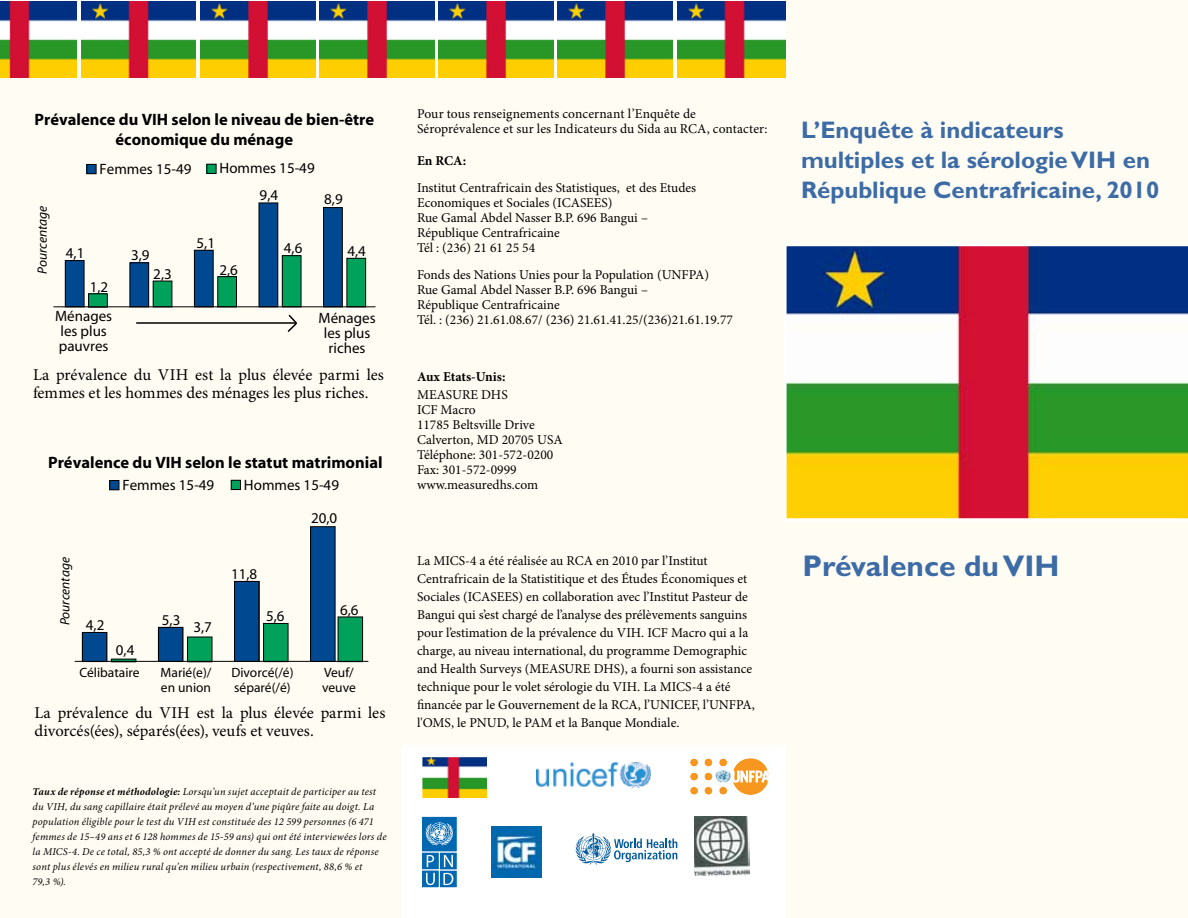
<style>
.page{position:relative;width:1188px;height:918px;background:#fff}
.page>*{position:absolute;margin:0;border:0;box-sizing:border-box;transform-origin:0 0}
.t1{font:700 30px "Gill Sans Std";color:#3d6ba6}
.t2{font:700 24px/30px "Gill Sans Std";color:#3d6ba6}
.t3{font:16.5px/18px "Minion Pro";color:#000}
.t4{font:700 16.5px/19.8px "Myriad";color:#000;text-align:center}
.t5{font:15px/15px "Myriad";color:#000;text-align:center}
.t6{font:13.5px/15px "Minion Pro";color:#000}
.t7{font:13.5px/15px "Myriad";color:#000}
.t8{font:italic 13.5px "Myriad";color:#000}
.t9{font:700 13.5px "Minion Pro";color:#000}
.t10{font:italic 10.5px/15px "Minion Pro";letter-spacing:.015em;color:#000}
.s1{font-weight:700}
</style>
<div class="page">
<div style="left:0;top:56px;width:786px;height:862px;background:#fffdf3"></div>
<div style="left:402px;top:745px;width:383px;height:173px;background:#fff"></div>
<div style="left:785px;top:0;width:403px;height:918px;background:#fffdf3"></div>
<div style="left:65px;top:261px;width:19px;height:46px;background:#004990"></div>
<div style="left:65px;top:260px;width:19px;height:47px;border:1px solid #000"></div>
<div style="left:89px;top:294px;width:18px;height:13px;background:#00a15b"></div>
<div style="left:88px;top:293px;width:20px;height:15px;border:1px solid #000"></div>
<div style="left:130px;top:263px;width:19px;height:44px;background:#004990"></div>
<div style="left:129px;top:262px;width:20px;height:45px;border:1px solid #000"></div>
<div style="left:153px;top:281px;width:19px;height:26px;background:#00a15b"></div>
<div style="left:153px;top:281px;width:19px;height:26px;border:1px solid #000"></div>
<div style="left:194px;top:250px;width:19px;height:57px;background:#004990"></div>
<div style="left:194px;top:250px;width:20px;height:57px;border:1px solid #000"></div>
<div style="left:218px;top:277px;width:18px;height:30px;background:#00a15b"></div>
<div style="left:217px;top:276px;width:20px;height:31px;border:1px solid #000"></div>
<div style="left:259px;top:203px;width:19px;height:104px;background:#004990"></div>
<div style="left:259px;top:203px;width:19px;height:104px;border:1px solid #000"></div>
<div style="left:282px;top:256px;width:19px;height:51px;background:#00a15b"></div>
<div style="left:282px;top:255px;width:19px;height:52px;border:1px solid #000"></div>
<div style="left:324px;top:208px;width:18px;height:99px;background:#004990"></div>
<div style="left:323px;top:207px;width:20px;height:100px;border:1px solid #000"></div>
<div style="left:347px;top:258px;width:19px;height:49px;background:#00a15b"></div>
<div style="left:346px;top:258px;width:20px;height:49px;border:1px solid #000"></div>
<hr style="left:136px;top:322px;width:160px;height:2px;background:#000">
<svg style="left:286px;top:314px;width:11px;height:18px"></svg>
<hr style="left:54px;top:306px;width:321px;height:1px;background:#000">
<div style="left:87px;top:164px;width:9px;height:10px;background:#004990"></div>
<div style="left:86px;top:164px;width:11px;height:10px;border:1px solid #000"></div>
<div style="left:207px;top:164px;width:9px;height:9px;background:#00a15b"></div>
<div style="left:206px;top:164px;width:11px;height:10px;border:1px solid #000"></div>
<svg style="left:784px;top:244px;width:404px;height:277px"></svg>
<svg style="left:690px;top:758px;width:79px;height:37px"></svg>
<img style="left:423px;top:758px;width:64px;height:39px">
<div style="left:419px;top:754px;width:72px;height:47px;border:3px solid #fff"></div>
<img style="left:491px;top:827px;width:51px;height:50px">
<img style="left:0;top:1px;width:77px;height:76px">
<img style="left:82px;top:1px;width:114px;height:76px">
<img style="left:201px;top:1px;width:114px;height:76px">
<img style="left:320px;top:1px;width:114px;height:76px">
<img style="left:439px;top:1px;width:114px;height:76px">
<img style="left:558px;top:1px;width:114px;height:76px">
<img style="left:677px;top:1px;width:109px;height:76px">
<div style="left:82px;top:632px;width:25px;height:30px;background:#004990"></div>
<div style="left:82px;top:632px;width:25px;height:30px;border:1px solid #000"></div>
<div style="left:158px;top:627px;width:25px;height:35px;background:#004990"></div>
<div style="left:158px;top:627px;width:25px;height:35px;border:1px solid #000"></div>
<div style="left:187px;top:637px;width:25px;height:25px;background:#00a15b"></div>
<div style="left:187px;top:637px;width:25px;height:25px;border:1px solid #000"></div>
<div style="left:264px;top:623px;width:24px;height:39px;background:#00a15b"></div>
<div style="left:263px;top:623px;width:25px;height:39px;border:1px solid #000"></div>
<div style="left:235px;top:581px;width:24px;height:81px;background:#004990"></div>
<div style="left:234px;top:581px;width:25px;height:81px;border:1px solid #000"></div>
<div style="left:311px;top:527px;width:24px;height:135px;background:#004990"></div>
<div style="left:310px;top:526px;width:26px;height:136px;border:1px solid #000"></div>
<div style="left:110px;top:481px;width:9px;height:9px;background:#004990"></div>
<div style="left:109px;top:480px;width:10px;height:10px;border:1px solid #000"></div>
<div style="left:231px;top:480px;width:9px;height:10px;background:#00a15b"></div>
<div style="left:231px;top:480px;width:10px;height:10px;border:1px solid #000"></div>
<div style="left:338px;top:617px;width:25px;height:45px;background:#00a15b"></div>
<div style="left:338px;top:617px;width:25px;height:45px;border:1px solid #000"></div>
<hr style="left:75px;top:661px;width:293px;height:1px;background:#000">
<img style="left:537px;top:763px;width:113px;height:24px">
<div style="left:421px;top:816px;width:37px;height:36px;background:#0067b1;border:1px solid #fff"></div>
<div style="left:439px;top:870px;width:19px;height:18px;background:#0067b1;border:1px solid #fff"></div>
<div style="left:421px;top:852px;width:19px;height:18px;background:#0067b1;border:1px solid #fff"></div>
<div style="left:439px;top:852px;width:19px;height:18px;background:#0067b1;border:1px solid #fff"></div>
<div style="left:421px;top:870px;width:19px;height:18px;background:#0067b1;border:1px solid #fff"></div>
<svg style="left:443px;top:873px;width:10px;height:12px"></svg>
<svg style="left:426px;top:873px;width:9px;height:12px"></svg>
<svg style="left:444px;top:855px;width:9px;height:12px"></svg>
<svg style="left:427px;top:855px;width:7px;height:12px"></svg>
<svg style="left:426px;top:822px;width:27px;height:24px"></svg>
<svg style="left:576px;top:833px;width:101px;height:32px"></svg>
<img style="left:694px;top:816px;width:55px;height:59px">
<p class="t4" style="left:35px;top:110px;width:341px">Prévalence du VIH selon le niveau de bien-être économique du ménage</p>
<p class="t8" style="left:35px;top:274px;width:70px;rotate:-90deg">Pourcentage</p>
<p class="t5" style="left:100px;top:162px;width:93px">Femmes 15-49</p>
<p class="t5" style="left:220px;top:162px;width:97px">Hommes 15-49</p>
<p class="t5" style="left:260px;top:188px;width:20px">9,4</p>
<p class="t5" style="left:324px;top:193px;width:20px">8,9</p>
<p class="t5" style="left:66px;top:247px;width:20px">4,1</p>
<p class="t5" style="left:90px;top:280px;width:20px">1,2</p>
<p class="t5" style="left:131px;top:248px;width:20px">3,9</p>
<p class="t5" style="left:153px;top:267px;width:20px">2,3</p>
<p class="t5" style="left:197px;top:236px;width:20px">5,1</p>
<p class="t5" style="left:219px;top:263px;width:20px">2,6</p>
<p class="t5" style="left:284px;top:241px;width:20px">4,6</p>
<p class="t5" style="left:347px;top:244px;width:20px">4,4</p>
<p class="t5" style="left:55px;top:309px;width:58px;text-align:left">Ménages les plus pauvres</p>
<p class="t5" style="left:319px;top:311px;width:58px">Ménages les plus riches</p>
<p class="t3" style="left:33px;top:366px;width:352px">La prévalence du VIH est la plus élevée parmi les femmes et les hommes des ménages les plus riches.</p>
<p class="t4" style="left:48px;top:453px;width:336px">Prévalence du VIH selon le statut matrimonial</p>
<p class="t5" style="left:122px;top:478px;width:93px">Femmes 15-49</p>
<p class="t5" style="left:244px;top:478px;width:97px">Hommes 15-49</p>
<p class="t8" style="left:58px;top:625px;width:70px;rotate:-90deg">Pourcentage</p>
<p class="t5" style="left:86px;top:618px;width:20px">4,2</p>
<p class="t5" style="left:116px;top:643px;width:20px">0,4</p>
<p class="t5" style="left:162px;top:613px;width:20px">5,3</p>
<p class="t5" style="left:193px;top:621px;width:20px">3,7</p>
<p class="t5" style="left:231px;top:567px;width:28px">11,8</p>
<p class="t5" style="left:266px;top:609px;width:20px">5,6</p>
<p class="t5" style="left:311px;top:511px;width:28px">20,0</p>
<p class="t5" style="left:340px;top:603px;width:20px">6,6</p>
<p class="t7" style="left:79px;top:666px;width:62px">Célibataire</p>
<p class="t7" style="left:161px;top:666px;width:52px">Marié(e)/ en union</p>
<p class="t7" style="left:231px;top:666px;width:64px">Divorcé(/é) séparé(/é)</p>
<p class="t7" style="left:322px;top:666px;width:35px">Veuf/ veuve</p>
<p class="t3" style="left:34px;top:703px;width:352px">La prévalence du VIH est la plus élevée parmi les divorcés(ées), séparés(ées), veufs et veuves.</p>
<p class="t10" style="left:33px;top:784px;width:356px"><span class="s1">Taux de réponse et méthodologie:</span> Lorsqu’un sujet acceptait de participer au test du VIH, du sang capillaire était prélevé au moyen d’une piqûre faite au doigt. La population éligible pour le test du VIH est constituée des 12 599 personnes (6 471 femmes de 15–49 ans et 6 128 hommes de 15-59 ans) qui ont été interviewées lors de la MICS-4. De ce total, 85,3 % ont accepté de donner du sang. Les taux de réponse sont plus élevés en milieu rural qu’en milieu urbain (respectivement, 88,6 % et<br>79,3 %).</p>
<p class="t6" style="left:417px;top:106px;width:352px">Pour tous renseignements concernant l’Enquête de<br>Séroprévalence et sur les Indicateurs du Sida au RCA, contacter:</p>
<p class="t9" style="left:417px;top:152px;width:51px">En RCA:</p>
<p class="t6" style="left:417px;top:181px;width:281px">Institut Centrafricain des Statistiques, et des Etudes Economiques et Sociales (ICASEES)<br>Rue Gamal Abdel Nasser B.P. 696 Bangui – République Centrafricaine<br>Tél : (236) 21 61 25 54</p>
<p class="t6" style="left:417px;top:268px;width:318px">Fonds des Nations Unies pour la Population (UNFPA)<br>Rue Gamal Abdel Nasser B.P. 696 Bangui –<br>République Centrafricaine<br>Tél. : (236) 21.61.08.67/ (236) 21.61.41.25/(236)21.61.19.77</p>
<p class="t9" style="left:417px;top:368px;width:90px">Aux Etats-Unis:</p>
<p class="t6" style="left:417px;top:388px;width:147px">MEASURE DHS<br>ICF Macro<br>11785 Beltsville Drive<br>Calverton, MD 20705 USA<br>Téléphone: 301-572-0200<br>Fax: 301-572-0999 www.measuredhs.com</p>
<p class="t6" style="left:417px;top:552px;width:339px;line-height:18px">La MICS-4 a été réalisée au RCA en 2010 par l’Institut Centrafricain de la Statistitique et des Études Économiques et Sociales (ICASEES) en collaboration avec l’Institut Pasteur de Bangui qui s’est chargé de l’analyse des prélèvements sanguins pour l’estimation de la prévalence du VIH. ICF Macro qui a la charge, au niveau international, du programme Demographic and Health Surveys (MEASURE DHS), a fourni son assistance technique pour le volet sérologie du VIH. La MICS-4 a été financée par le Gouvernement de la RCA, l’UNICEF, l’UNFPA, l'OMS, le PNUD, le PAM et la Banque Mondiale.</p>
<h2 class="t2" style="left:801px;top:115px;width:360px">L’Enquête à indicateurs multiples et la sérologie VIH en<br>République Centrafricaine, 2010</h2>
<h1 class="t1" style="left:803px;top:548px;width:258px">Prévalence du VIH</h1>
</div>
